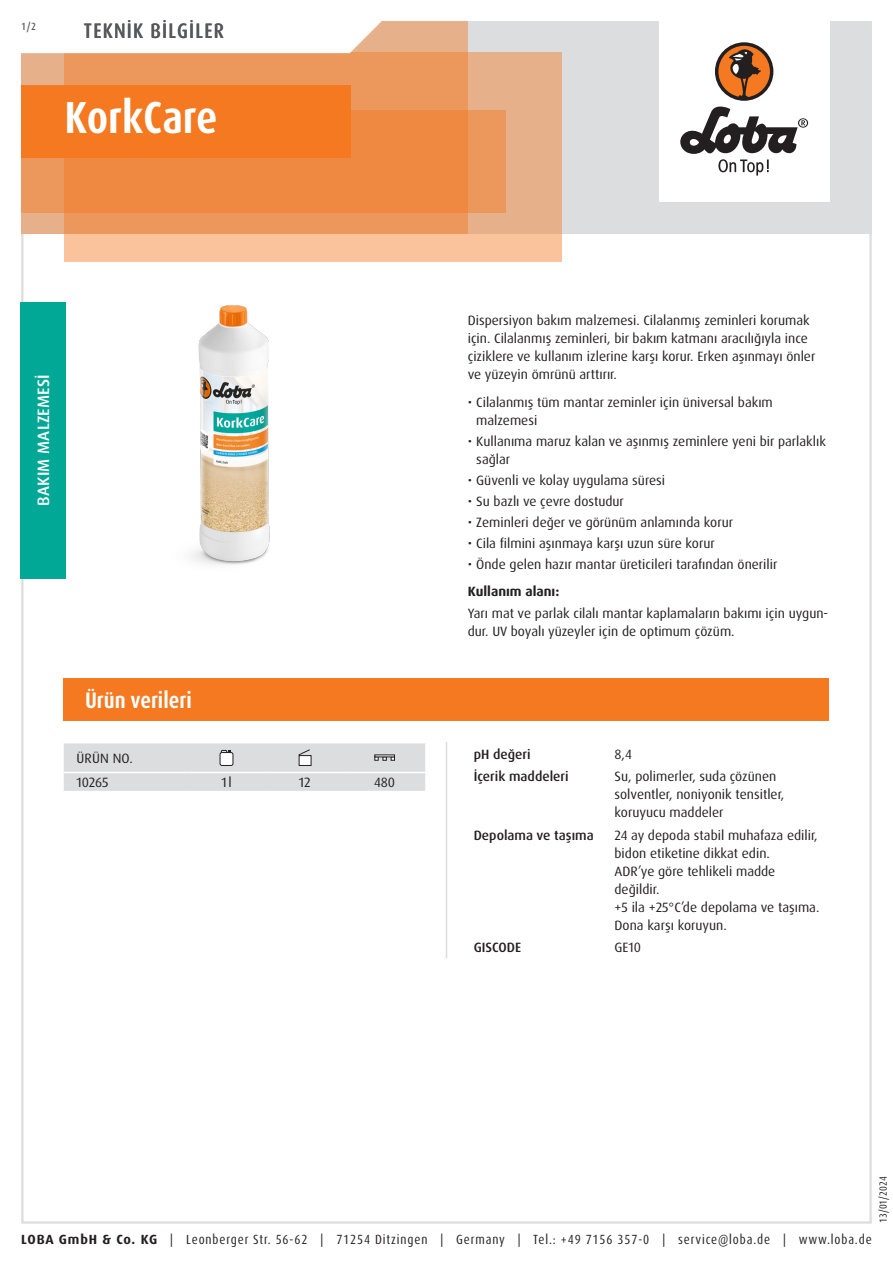
<style>
.page{position:relative;width:893px;height:1263px;background:#fff}
.page>*{position:absolute;margin:0;border:0;box-sizing:border-box;transform-origin:0 0}
.Produktname_weiss{font:700 condensed 45px "Dax Pro";color:#fff}
.Abschnitt{font:700 condensed 22.5px "Dax Pro";color:#fff}
.TI{font:500 condensed 21px "Dax Pro";letter-spacing:.06em;color:#57585a}
.Produktart_Reinigung-Pflege{font:500 16.5px "Dax Pro";letter-spacing:.01em;color:#fff}
.Text{font:13.5px/18px "Dax Pro";color:#231f20}
.Text_ohne_Silbentrennung{font:13.5px/18px "Dax Pro";color:#231f20}
.Text_Medium{font:500 13.5px "Dax Pro";color:#231f20}
.Text_Bold{font:700 13.5px "Dax Pro";color:#231f20}
.Text_Großbuchstaben{font:13.5px "Dax Pro";letter-spacing:.01em;color:#231f20}
.Text_zentriert{font:13.5px "Dax Pro";color:#231f20}
.t1{font:condensed 13.35px "Dax Pro";letter-spacing:.065em;color:#231f20}
.t2{font:condensed 10.5px "Dax Pro";color:#231f20}
.t3{font:500 condensed 10.5px "Dax Pro";color:#57585a}
.s1{font-weight:700;font-stretch:normal}
</style>
<div class="page">
<hr style="left:446px;top:742px;width:1px;height:216px;background:#dcdddf">
<svg style="left:64px;top:743px;width:361px;height:48px;background:#dcdcde"></svg>
<div style="left:64px;top:678px;width:765px;height:43px;background:#f47921"></div>
<img style="left:191px;top:305px;width:79px;height:260px">
<div style="left:20px;top:302px;width:46px;height:276px;background:#00a895"></div>
<div style="left:21px;top:21px;width:851px;height:213px;background:#dcdddf"></div>
<div style="left:659px;top:0;width:170px;height:202px;background:#fff"></div>
<svg style="left:680px;top:106px;width:128px;height:70px"></svg>
<div style="left:715px;top:42px;width:58px;height:59px;background:#231f20;border-radius:50%"></div>
<svg style="left:718px;top:45px;width:52px;height:52px"></svg>
<div style="left:64px;top:52px;width:497px;height:209px;background:linear-gradient(to right,#fec79f,#efb992)"></div>
<div style="left:21px;top:111px;width:485px;height:102px;background:#ec975b"></div>
<svg style="left:21px;top:21px;width:447px;height:213px;background:#ed9150"></svg>
<svg style="left:21px;top:21px;width:411px;height:34px;background:#faede4"></svg>
<div style="left:21px;top:85px;width:330px;height:72px;background:#f47921"></div>
<p class="t3" style="left:21px;top:19px;width:16px">1/2</p>
<p class="TI" style="left:84px;top:17px;width:141px">TEKNIK BILGILER</p>
<p class="Produktname_weiss" style="left:65px;top:89px;width:155px">KorkCare</p>
<p class="Produktart_Reinigung-Pflege" style="left:33px;top:506px;width:131px;rotate:-90deg">BAKIM MALZEMESI</p>
<p class="Abschnitt" style="left:85px;top:686px;width:108px">Ürün verileri</p>
<p class="Text_Großbuchstaben" style="left:77px;top:749px;width:58px">ÜRÜN NO.</p>
<p class="Text" style="left:77px;top:774px;width:34px">10265</p>
<p class="Text_zentriert" style="left:221px;top:774px;width:12px">1l</p>
<p class="Text_zentriert" style="left:299px;top:774px;width:13px">12</p>
<p class="Text_zentriert" style="left:374px;top:774px;width:22px">480</p>
<p class="Text" style="left:468px;top:312px;width:349px">Dispersiyon bakım malzemesi. Cilalanmış zeminleri korumak için. Cilalanmış zeminleri, bir bakım katmanı aracılığıyla ince çiziklere ve kullanım izlerine karşı korur. Erken aşınmayı önler ve yüzeyin ömrünü arttırır.</p>
<p class="Text" style="left:476px;top:393px;width:298px;text-indent:-9px">• Cilalanmış tüm mantar zeminler için üniversal bakım malzemesi</p>
<p class="Text" style="left:476px;top:432px;width:351px;text-indent:-9px">• Kullanıma maruz kalan ve aşınmış zeminlere yeni bir parlaklık sağlar</p>
<p class="Text" style="left:468px;top:471px;width:199px">• Güvenli ve kolay uygulama süresi</p>
<p class="Text" style="left:468px;top:492px;width:158px">• Su bazlı ve çevre dostudur</p>
<p class="Text" style="left:468px;top:513px;width:267px">• Zeminleri değer ve görünüm anlamında korur</p>
<p class="Text" style="left:468px;top:534px;width:248px">• Cila filmini aşınmaya karşı uzun süre korur</p>
<p class="Text" style="left:468px;top:555px;width:311px">• Önde gelen hazır mantar üreticileri tarafından önerilir</p>
<p class="Text_Bold" style="left:468px;top:583px;width:93px">Kullanım alanı:</p>
<p class="Text" style="left:468px;top:604px;width:362px">Yarı mat ve parlak cilalı mantar kaplamaların bakımı için uygun&shy;dur. UV boyalı yüzeyler için de optimum çözüm.</p>
<p class="Text_Medium" style="left:474px;top:745px;width:58px">pH değeri</p>
<p class="Text_ohne_Silbentrennung" style="left:614px;top:745px;width:19px">8,4</p>
<p class="Text_Medium" style="left:474px;top:768px;width:96px">İçerik maddeleri</p>
<p class="Text_ohne_Silbentrennung" style="left:614px;top:767px;width:171px">Su, polimerler, suda çözünen solventler, noniyonik tensitler, koruyucu maddeler</p>
<p class="Text_Medium" style="left:474px;top:826px;width:122px">Depolama ve taşıma</p>
<p class="Text_ohne_Silbentrennung" style="left:614px;top:826px;width:205px">24 ay depoda stabil muhafaza edilir, bidon etiketine dikkat edin.</p>
<p class="Text_ohne_Silbentrennung" style="left:614px;top:862px;width:162px">ADR’ye göre tehlikeli madde değildir.</p>
<p class="Text_ohne_Silbentrennung" style="left:614px;top:898px;width:206px">+5 ila +25°C’de depolama ve taşıma.<br>Dona karşı koruyun.</p>
<p class="Text_Medium" style="left:474px;top:939px;width:49px">GISCODE</p>
<p class="Text_ohne_Silbentrennung" style="left:614px;top:939px;width:28px">GE10</p>
<p class="t2" style="left:876px;top:1222px;width:48px;rotate:-90deg">13/01/2024</p>
<p class="t1" style="left:21px;top:1230px;width:852px"><span class="s1">LOBA GmbH &amp; Co. KG</span> | Leonberger Str. 56-62 | 71254 Ditzingen | Germany | Tel.: +49 7156 357-0 | service@loba.de | www.loba.de</p>
</div>
